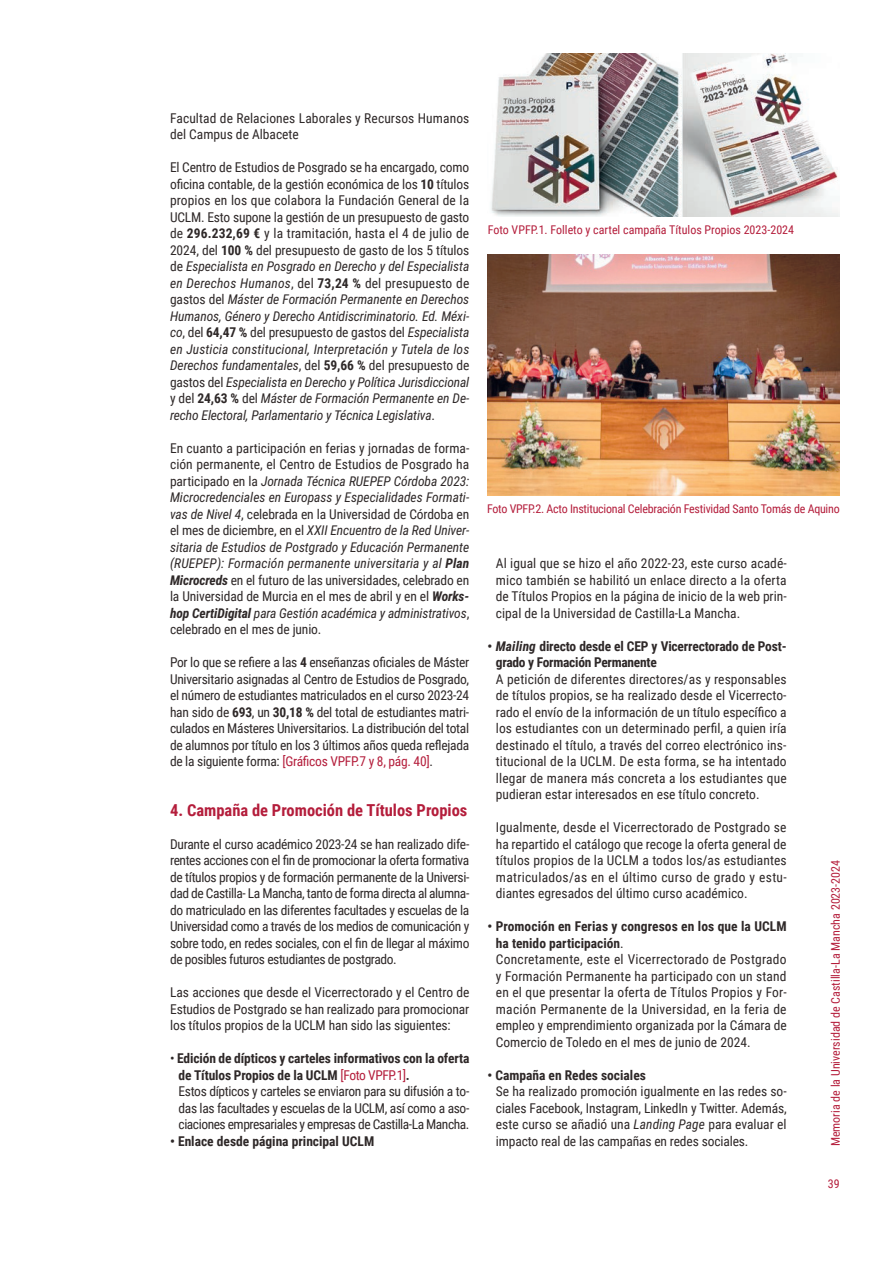
<style>
.page{position:relative;width:893px;height:1263px;background:#fff}
.page>*{position:absolute;margin:0;border:0;box-sizing:border-box;transform-origin:0 0}
.txt_corrido{font:700 16.5px "Roboto Condensed";color:#b41d3b}
.txt_corrido-2{font:13.5px/16.5px "Roboto Condensed";letter-spacing:-.01em;color:#2e2828;text-align:justify}
.txt_corrido-3{font:italic 13.5px/16.5px "Roboto Condensed";letter-spacing:-.01em;color:#2e2828;text-align:justify}
.txt_corrido-4{font:700 13.5px/16.5px "Roboto Condensed";letter-spacing:-.01em;color:#2e2828}
.txt_corrido-5{font:12px "Roboto Condensed";color:#b41d3b}
.txt_corrido-6{font:12px "Roboto Condensed";letter-spacing:-.02em;color:#b41d3b}
.s1{font-style:normal}
.s2{font-weight:700;font-style:normal}
.s3{font-style:italic}
.s4{font-weight:700;font-style:italic}
.s5{font-weight:700}
.s6{color:#b41d3b}
.s7{font-weight:400}
.s8{font-weight:400;color:#b41d3b}
</style>
<div class="page">
<img style="left:487px;top:255px;width:352px;height:240px">
<img style="left:491px;top:53px;width:349px;height:164px">
<p class="txt_corrido-2" style="left:170px;top:109px;width:301px">Facultad de Relaciones Laborales y Recursos Humanos del Campus de Albacete</p>
<p class="txt_corrido-3" style="left:170px;top:159px;width:301px"><span class="s1">El Centro de Estudios de Posgrado se ha encargado, como oficina contable, de la gestión económica de los</span> <span class="s2">10</span> <span class="s1">títulos propios en los que colabora la Fundación General de la UCLM. Esto supone la gestión de un presupuesto de gasto de</span> <span class="s2">296.232,69 €</span> <span class="s1">y la tramitación, hasta el 4 de julio de 2024, del</span> <span class="s2">100 %</span> <span class="s1">del presupuesto de gasto de los 5 títulos de</span> Especialista en Posgrado en Derecho y del Especialista en Derechos Humanos<span class="s1">, del</span> <span class="s2">73,24 %</span> <span class="s1">del presupuesto de gastos del</span> Máster de Formación Permanente en Derechos Humanos, Género y Derecho Antidiscriminatorio. Ed. Méxi&shy;co<span class="s1">, del</span> <span class="s2">64,47 %</span> <span class="s1">del presupuesto de gastos del</span> Especialista en Justicia constitucional, Interpretación y Tutela de los Derechos fundamentales<span class="s1">, del</span> <span class="s2">59,66 %</span> <span class="s1">del presupuesto de gastos del</span> Especialista en Derecho y Política Jurisdiccional <span class="s1">y del</span> <span class="s2">24,63 %</span> <span class="s1">del</span> Máster de Formación Permanente en De&shy;recho Electoral, Parlamentario y Técnica Legislativa<span class="s1">.</span></p>
<p class="txt_corrido-2" style="left:170px;top:439px;width:301px">En cuanto a participación en ferias y jornadas de forma&shy;ción permanente, el Centro de Estudios de Posgrado ha participado en la <span class="s3">Jornada Técnica RUEPEP Córdoba 2023:<br>Microcredenciales en Europass y Especialidades Formati&shy;vas de Nivel 4</span>, celebrada en la Universidad de Córdoba en el mes de diciembre, en el <span class="s3">XXII Encuentro de la Red Univer&shy;sitaria de Estudios de Postgrado y Educación Permanente (RUEPEP): Formación permanente universitaria y al</span> <span class="s4">Plan Microcreds</span> en el futuro de las universidades, celebrado en la Universidad de Murcia en el mes de abril y en el <span class="s4">Works&shy;hop CertiDigital</span> <span class="s3">para Gestión académica y administrativos</span>, celebrado en el mes de junio.</p>
<p class="txt_corrido-2" style="left:170px;top:654px;width:301px">Por lo que se refiere a las <span class="s5">4</span> enseñanzas oficiales de Máster Universitario asignadas al Centro de Estudios de Posgrado, el número de estudiantes matriculados en el curso 2023-24 han sido de <span class="s5">693</span>, un <span class="s5">30,18 %</span> del total de estudiantes matri&shy;culados en Másteres Universitarios. La distribución del total de alumnos por título en los 3 últimos años queda reflejada de la siguiente forma: <span class="s6">[Gráficos VPFP.7 y 8, pág. 40]</span>.</p>
<p class="txt_corrido" style="left:170px;top:798px;width:299px">4. Campaña de Promoción de Títulos Propios</p>
<p class="txt_corrido-2" style="left:170px;top:835px;width:301px">Durante el curso académico 2023-24 se han realizado dife&shy;rentes acciones con el fin de promocionar la oferta formativa de títulos propios y de formación permanente de la Universi&shy;dad de Castilla- La Mancha, tanto de forma directa al alumna&shy;do matriculado en las diferentes facultades y escuelas de la Universidad como a través de los medios de comunicación y sobre todo, en redes sociales, con el fin de llegar al máximo de posibles futuros estudiantes de postgrado.</p>
<p class="txt_corrido-2" style="left:170px;top:984px;width:301px">Las acciones que desde el Vicerrectorado y el Centro de Estudios de Postgrado se han realizado para promocionar los títulos propios de la UCLM han sido las siguientes:</p>
<p class="txt_corrido-4" style="left:179px;top:1050px;width:292px;text-indent:-9px"><span class="s7">•</span> Edición de dípticos y carteles informativos con la oferta de Títulos Propios de la UCLM <span class="s8">[Foto VPFP.1]</span>.</p>
<p class="txt_corrido-2" style="left:179px;top:1083px;width:292px">Estos dípticos y carteles se enviaron para su difusión a to&shy;das las facultades y escuelas de la UCLM, así como a aso&shy;ciaciones empresariales y empresas de Castilla-La Mancha.</p>
<p class="txt_corrido-4" style="left:170px;top:1132px;width:206px">• Enlace desde página principal UCLM</p>
<p class="txt_corrido-5" style="left:488px;top:221px;width:308px">Foto VPFP.1. Folleto y cartel campaña Títulos Propios 2023-2024</p>
<p class="txt_corrido-6" style="left:487px;top:500px;width:354px">Foto VPFP.2. Acto Institucional Celebración Festividad Santo Tomás de Aquino</p>
<p class="txt_corrido-2" style="left:496px;top:555px;width:292px">Al igual que se hizo el año 2022-23, este curso acadé&shy;mico también se habilitó un enlace directo a la oferta de Títulos Propios en la página de inicio de la web prin&shy;cipal de la Universidad de Castilla-La Mancha.</p>
<p class="txt_corrido-4" style="left:496px;top:637px;width:292px;text-indent:-8px">• <span class="s3">Mailing</span> directo desde el CEP y Vicerrectorado de Post&shy;grado y Formación Permanente</p>
<p class="txt_corrido-2" style="left:496px;top:670px;width:292px">A petición de diferentes directores/as y responsables de títulos propios, se ha realizado desde el Vicerrecto&shy;rado el envío de la información de un título específico a los estudiantes con un determinado perfil, a quien iría destinado el título, a través del correo electrónico ins&shy;titucional de la UCLM. De esta forma, se ha intentado llegar de manera más concreta a los estudiantes que pudieran estar interesados en ese título concreto.</p>
<p class="txt_corrido-2" style="left:496px;top:819px;width:292px">Igualmente, desde el Vicerrectorado de Postgrado se ha repartido el catálogo que recoge la oferta general de títulos propios de la UCLM a todos los/as estudiantes matriculados/as en el último curso de grado y estu&shy;diantes egresados del último curso académico.</p>
<p class="txt_corrido-4" style="left:496px;top:918px;width:292px;text-indent:-9px">• Promoción en Ferias y congresos en los que la UCLM ha tenido participación<span class="s7">.</span></p>
<p class="txt_corrido-2" style="left:496px;top:951px;width:292px">Concretamente, este el Vicerrectorado de Postgrado y Formación Permanente ha participado con un stand en el que presentar la oferta de Títulos Propios y For&shy;mación Permanente de la Universidad, en la feria de empleo y emprendimiento organizada por la Cámara de Comercio de Toledo en el mes de junio de 2024.</p>
<p class="txt_corrido-4" style="left:487px;top:1066px;width:160px">• Campaña en Redes sociales</p>
<p class="txt_corrido-2" style="left:496px;top:1083px;width:292px">Se ha realizado promoción igualmente en las redes so&shy;ciales Facebook, Instagram, LinkedIn y Twitter. Además, este curso se añadió una <span class="s3">Landing Page</span> para evaluar el impacto real de las campañas en redes sociales.</p>
<p class="txt_corrido-5" style="left:827px;top:1146px;width:288px;rotate:-90deg">Memoria de la Universidad de Castilla-La Mancha 2023-2024</p>
<p class="txt_corrido-5" style="left:828px;top:1175px;width:13px">39</p>
</div>
